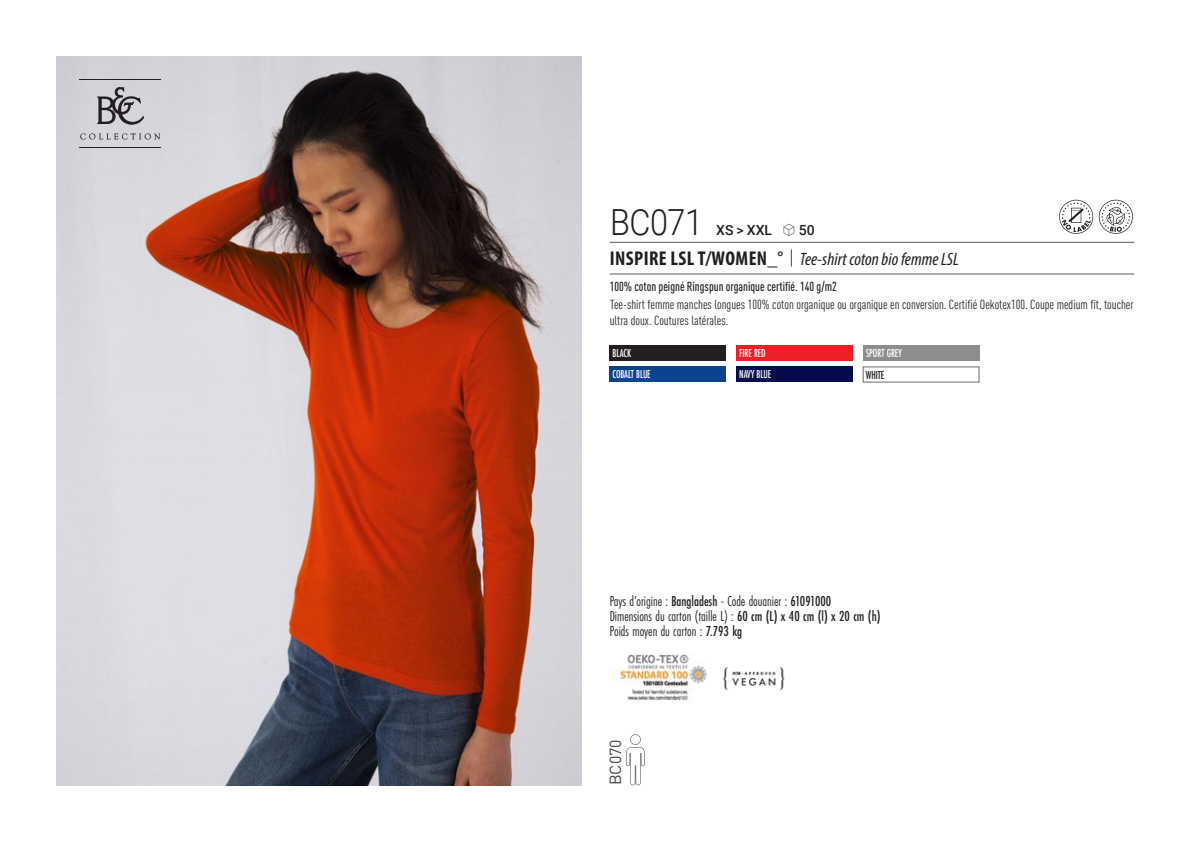
<style>
.page{position:relative;width:1191px;height:842px;background:#fff}
.page>*{position:absolute;margin:0;border:0;box-sizing:border-box;transform-origin:0 0}
.t1{font:300 36px "Roboto";letter-spacing:-.015em;color:#231f20;scale:.9 1}
.t2{font:italic 18px "Myriad Variable Concept";color:#231f20}
.t3{font:16px "DIN Pro";color:#43444c}
.t4{font:15px "Futura PT Cond";color:#231f20;scale:.95 1}
.t5{font:500 14px "Roboto";letter-spacing:.005em;color:#231f20}
.t6{font:condensed 13px/16px "DIN Pro";color:#231f20}
.grammage_2020{font:500 condensed 13px "DIN Pro";color:#231f20;scale:.95 1}
.Coloris_nuancier_bla{font:500 12px "Futura PT Cond";letter-spacing:-.01em;color:#fff;scale:.9 1}
.Coloris_nuancier{font:500 12px "Futura PT Cond";letter-spacing:-.01em;color:#231f20;scale:.9 1}
.s1{font-family:"Linotype Shapeshifter";font-weight:400;font-size:16px}
.s2{font-family:"Myriad Pro";font-weight:700;font-style:normal;font-stretch:condensed;font-size:20px}
.s3{font-family:"Roboto Condensed";font-weight:300;font-style:normal;font-size:20px}
.s4{font-weight:500}
</style>
<div class="page">
<img style="left:57px;top:57px;width:524px;height:728px">
<hr style="left:79px;top:79px;width:82px;height:1px;background:#231f20">
<hr style="left:79px;top:147px;width:82px;height:1px;background:#231f20">
<svg style="left:80px;top:133px;width:80px;height:7px"></svg>
<svg style="left:97px;top:87px;width:47px;height:38px;background:#9c9a9e"></svg>
<div style="left:609px;top:345px;width:117px;height:16px;background:#231f20"></div>
<div style="left:609px;top:367px;width:117px;height:15px;background:#0c438d"></div>
<div style="left:736px;top:345px;width:116px;height:16px;background:#ee2026"></div>
<div style="left:736px;top:367px;width:116px;height:15px;background:#040c4b"></div>
<div style="left:863px;top:345px;width:116px;height:16px;background:#8b8d8f"></div>
<svg style="left:626px;top:734px;width:18px;height:51px"></svg>
<svg style="left:1059px;top:200px;width:73px;height:34px"></svg>
<img style="left:619px;top:654px;width:87px;height:47px">
<img style="left:722px;top:667px;width:63px;height:24px">
<hr style="left:609px;top:242px;width:525px;height:1px;background:#57585a">
<hr style="left:609px;top:274px;width:525px;height:1px;background:#57585a">
<p class="t1" style="left:610px;top:197px;width:105px">BC071</p>
<p class="t5" style="left:716px;top:220px;width:100px">XS &gt; XXL <span class="s1">S</span> 50</p>
<p class="t2" style="left:610px;top:249px;width:350px"><span class="s2">INSPIRE LSL T/WOMEN_°</span> <span class="s3">|</span> Tee-shirt coton bio femme LSL</p>
<p class="grammage_2020" style="left:609px;top:277px;width:241px">100% coton peigné Ringspun organique certifié. 140 g/m2</p>
<p class="t6" style="left:609px;top:296px;width:525px">Tee-shirt femme manches longues 100% coton organique ou organique en conversion. Certifié Oekotex100. Coupe medium fit, toucher ultra doux. Coutures latérales.</p>
<p class="Coloris_nuancier_bla" style="left:612px;top:346px;width:22px">BLACK</p>
<p class="Coloris_nuancier_bla" style="left:612px;top:367px;width:44px">COBALT BLUE</p>
<p class="Coloris_nuancier_bla" style="left:739px;top:346px;width:31px">FIRE RED</p>
<p class="Coloris_nuancier_bla" style="left:739px;top:367px;width:37px">NAVY BLUE</p>
<p class="Coloris_nuancier_bla" style="left:866px;top:346px;width:42px">SPORT GREY</p>
<p class="Coloris_nuancier" style="left:866px;top:367px;width:22px">WHITE</p>
<p class="t4" style="left:609px;top:592px;width:235px">Pays d’origine : <span class="s4">Bangladesh</span> - Code douanier : <span class="s4">61091000</span></p>
<p class="t4" style="left:609px;top:607px;width:287px">Dimensions du carton (taille L) : <span class="s4">60 cm (L) x 40 cm (l) x 20 cm (h)</span></p>
<p class="t4" style="left:609px;top:622px;width:141px">Poids moyen du carton : <span class="s4">7.793 kg</span></p>
<p class="t3" style="left:602px;top:785px;width:47px;rotate:-90deg">BC070</p>
</div>
